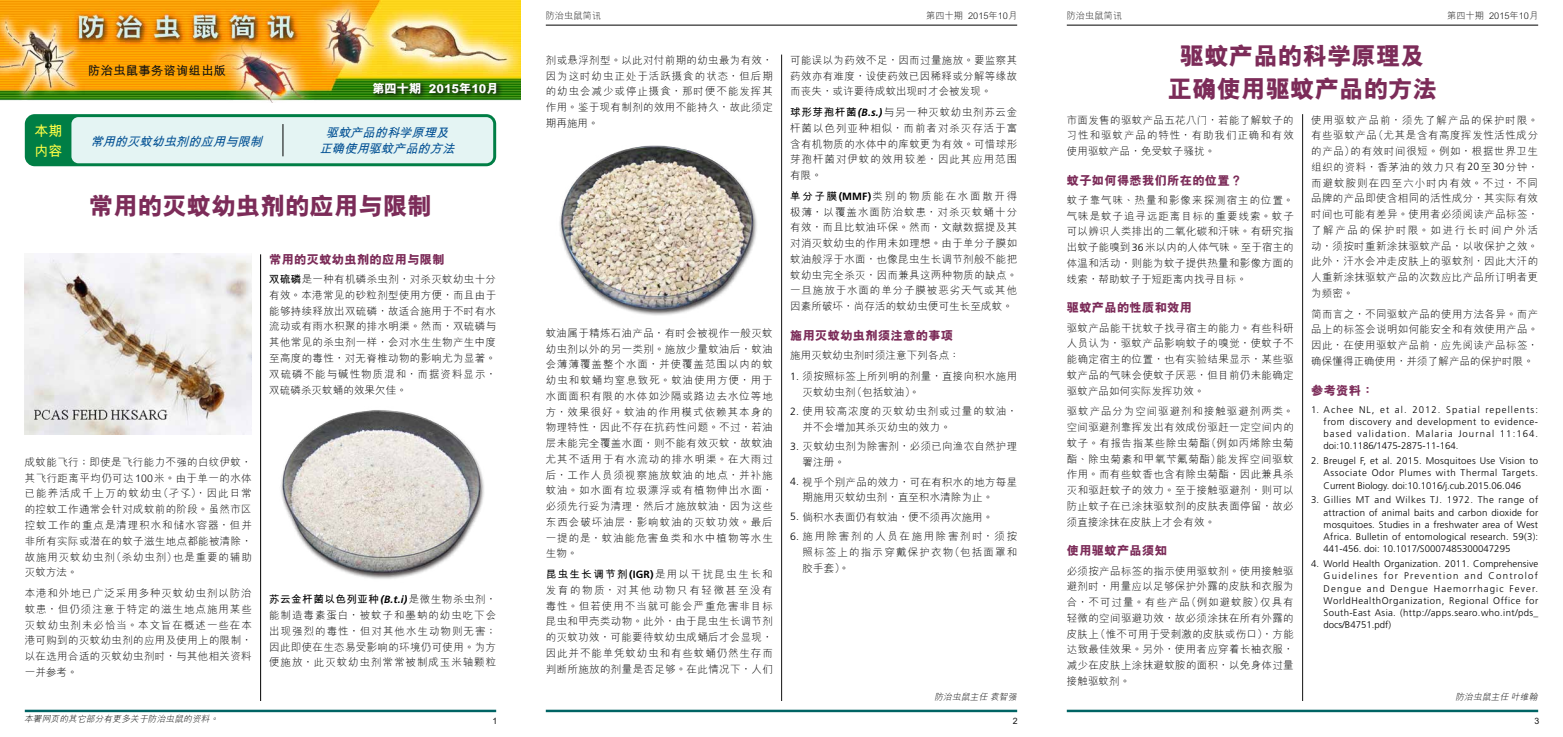
<style>
.page{position:relative;width:1563px;height:737px;background:#fff}
.page>*{position:absolute;margin:0;border:0;box-sizing:border-box;transform-origin:0 0}
.t1{font:800 24.5px/32.4px "M Hei HKS";color:#7c2c59;text-align:center}
.t2{font:700 14px/20.1px "M Hei HKS";color:#ffff46}
.t3{font:800 12.25px "M Hei HKS";letter-spacing:.025em;color:#7c2c59}
.t4{font:italic 700 12.25px/15.8px "M Hei HKS";color:#004f93;text-align:center}
.t5{font:800 12.25px "M Hei HKS";color:#fff}
.t6{font:700 12.25px "M Hei HKS";letter-spacing:.025em;color:#121212}
.t7{font:300 10.5px/15.8px "M Hei HKS";letter-spacing:.03em;color:#000;text-align:justify}
.t8{font:300 10.5px "M Hei HKS";letter-spacing:.01em;color:#000}
.t9{font:300 10.5px/15.8px "M Hei HKS";letter-spacing:.085em;color:#000}
.t10{font:300 9.62px/12.2px "Frutiger";letter-spacing:.02em;color:#000;text-align:justify}
.t11{font:300 9.19px "M Hei HKS";color:#121212}
.t12{font:italic 300 8.75px "M Hei HKS";color:#000}
.t13{font:700 8.75px "M Hei HK";color:#121212}
.s1{font-weight:700}
.s2{font-family:"Frutiger";font-weight:700;font-style:italic}
.s3{font-family:"Frutiger";font-weight:700}
.s4{font-family:"Frutiger"}
</style>
<div class="page">
<img style="left:0;top:0;width:521px;height:102px">
<div style="left:25px;top:114px;width:471px;height:52px;background:#007e45;border-radius:10px"></div>
<div style="left:71px;top:117px;width:422px;height:46px;background:#e4f4f3;border-radius:7px"></div>
<hr style="left:25px;top:709px;width:471px;height:3px;background:#006464">
<hr style="left:1067px;top:709px;width:471px;height:3px;background:#006464">
<hr style="left:546px;top:709px;width:471px;height:3px;background:#006464">
<hr style="left:546px;top:25px;width:471px;height:1px;background:#000">
<hr style="left:1067px;top:25px;width:471px;height:1px;background:#000">
<svg style="left:370px;top:80px;width:133px;height:20px;background:#29690d"></svg>
<hr style="left:283px;top:124px;width:1px;height:32px;background:#000">
<hr style="left:260px;top:254px;width:1px;height:447px;background:#000">
<hr style="left:781px;top:55px;width:1px;height:646px;background:#121212">
<hr style="left:1302px;top:114px;width:1px;height:587px;background:#121212">
<img style="left:281px;top:410px;width:203px;height:169px">
<img style="left:25px;top:253px;width:227px;height:181px">
<img style="left:559px;top:145px;width:198px;height:171px">
<h2 class="t2" style="left:34px;top:119px;width:30px">本期內容</h2>
<p class="t6" style="left:88px;top:61px;width:139px">防治蟲鼠事務諮詢組出版</p>
<p class="t5" style="left:372px;top:80px;width:128px">第四十期 2015年10月</p>
<p class="t4" style="left:90px;top:132px;width:177px">常用的滅蚊幼蟲劑的應用與限制</p>
<p class="t4" style="left:320px;top:124px;width:140px">驅蚊產品的科學原理及正確使用驅蚊產品的方法</p>
<h1 class="t1" style="left:89px;top:190px;width:345px">常用的滅蚊幼蟲劑的應用與限制</h1>
<p class="t3" style="left:269px;top:251px;width:177px">常用的滅蚊幼蟲劑的應用與限制</p>
<p class="t7" style="left:269px;top:271px;width:228px"><span class="s1">雙硫磷</span>是一種有機磷殺蟲劑，對殺滅蚊幼蟲十分有效。本港常見的砂粒劑型使用方便，而且由於能夠持續釋放出雙硫磷，故適合施用於不時有水流動或有雨水積聚的排水明渠。然而，雙硫磷與其他常見的殺蟲劑一樣，會對水生生物產生中度至高度的毒性，對無脊椎動物的影響尤為顯著。雙硫磷不能與碱性物質混和，而據資料顯示，雙硫磷殺滅蚊蛹的效果欠佳。</p>
<p class="t7" style="left:25px;top:454px;width:229px">成蚊能飛行；即使是飛行能力不強的白紋伊蚊，其飛行距離平均仍可達100米。由於單一的水體已能養活成千上萬的蚊幼蟲（孑孓），因此日常的控蚊工作通常會針對成蚊前的階段。雖然市區控蚊工作的重點是清理積水和儲水容器，但並非所有實際或潛在的蚊子滋生地點都能被清除，故施用滅蚊幼蟲劑（殺幼蟲劑）也是重要的輔助滅蚊方法。</p>
<p class="t7" style="left:25px;top:585px;width:229px">本港和外地已廣泛採用多種滅蚊幼蟲劑以防治蚊患，但仍須注意於特定的滋生地點施用某些滅蚊幼蟲劑未必恰當。本文旨在概述一些在本港可購到的滅蚊幼蟲劑的應用及使用上的限制，以在選用合適的滅蚊幼蟲劑時，與其他相關資料一併參考。</p>
<p class="t7" style="left:269px;top:591px;width:229px"><span class="s1">蘇雲金桿菌以色列亞種</span><span class="s2">(B.t.i)</span>是微生物殺蟲劑，能製造毒素蛋白，被蚊子和墨蚋的幼蟲吃下會出現強烈的毒性，但對其他水生動物則無害；因此即使在生態易受影響的環境仍可使用。為方便施放，此滅蚊幼蟲劑常常被製成玉米軸顆粒</p>
<p class="t11" style="left:546px;top:10px;width:57px">防治蟲鼠簡訊</p>
<p class="t11" style="left:926px;top:10px;width:92px">第四十期 2015年10月</p>
<p class="t11" style="left:1067px;top:10px;width:57px">防治蟲鼠簡訊</p>
<p class="t11" style="left:1447px;top:10px;width:92px">第四十期 2015年10月</p>
<p class="t7" style="left:546px;top:52px;width:229px">劑或懸浮劑型。以此對付前期的幼蟲最為有效，因為這時幼蟲正處於活躍攝食的狀態，但後期的幼蟲會減少或停止攝食，那時便不能發揮其作用。鑑於現有製劑的效用不能持久，故此須定期再施用。</p>
<p class="t7" style="left:546px;top:325px;width:229px">蚊油屬於精煉石油產品，有時會被視作一般滅蚊幼蟲劑以外的另一類別。施放少量蚊油後，蚊油會薄薄覆蓋整個水面，並使覆蓋範圍以內的蚊幼蟲和蚊蛹均窒息致死。蚊油使用方便，用於水面面積有限的水體如沙隔或路邊去水位等地方，效果很好。蚊油的作用模式依賴其本身的物理特性，因此不存在抗藥性問題。不過，若油層未能完全覆蓋水面，則不能有效滅蚊，故蚊油尤其不適用於有水流動的排水明渠。在大雨過後，工作人員須視察施放蚊油的地點，並補施蚊油。如水面有垃圾漂浮或有植物伸出水面，必須先行妥為清理，然後才施放蚊油，因為這些東西會破壞油層，影響蚊油的滅蚊功效。最後一提的是，蚊油能危害魚類和水中植物等水生生物。</p>
<p class="t7" style="left:546px;top:566px;width:229px"><span class="s1">昆蟲生長調節劑</span><span class="s3">(IGR)</span>是用以干擾昆蟲生長和發育的物質，對其他動物只有輕微甚至沒有毒性。但若使用不當就可能會嚴重危害非目標昆蟲和甲殼類動物。此外，由於昆蟲生長調節劑的滅蚊功效，可能要待蚊幼蟲成蛹後才會顯現，因此並不能單憑蚊幼蟲和有些蚊蛹仍然生存而判斷所施放的劑量是否足夠。在此情況下，人們</p>
<p class="t7" style="left:790px;top:52px;width:228px">可能誤以為藥效不足，因而過量施放。要監察其藥效亦有難度，設使藥效已因稀釋或分解等緣故而喪失，或許要待成蚊出現時才會被發現。</p>
<p class="t7" style="left:790px;top:104px;width:229px"><span class="s1">球形芽孢桿菌</span><span class="s2">(B.s.)</span>與另一種滅蚊幼蟲劑蘇雲金桿菌以色列亞種相似，而前者對殺滅存活於富含有機物質的水體中的庫蚊更為有效。可惜球形芽孢桿菌對伊蚊的效用較差，因此其應用範圍有限。</p>
<p class="t7" style="left:790px;top:188px;width:228px"><span class="s1">單分子膜</span><span class="s3">(MMF)</span>類別的物質能在水面散開得極薄，以覆蓋水面防治蚊患，對殺滅蚊蛹十分有效，而且比蚊油環保。然而，文獻數據提及其對消滅蚊幼蟲的作用未如理想。由於單分子膜如蚊油般浮於水面，也像昆蟲生長調節劑般不能把蚊幼蟲完全殺滅，因而兼具這兩種物質的缺點。一旦施放於水面的單分子膜被惡劣天氣或其他因素所破壞，尚存活的蚊幼蟲便可生長至成蚊。</p>
<p class="t3" style="left:790px;top:327px;width:164px">施用滅蚊幼蟲劑須注意的事項</p>
<p class="t8" style="left:790px;top:348px;width:171px">施用滅蚊幼蟲劑時須注意下列各點：</p>
<p class="t7" style="left:802px;top:368px;width:216px;text-indent:-12px"><span class="s4">1.</span> 須按照標籤上所列明的劑量，直接向積水施用滅蚊幼蟲劑（包括蚊油）。</p>
<p class="t9" style="left:802px;top:403px;width:216px;text-indent:-12px"><span class="s4">2.</span> 使用較高濃度的滅蚊幼蟲劑或過量的蚊油，並不會增加其殺滅幼蟲的效力。</p>
<p class="t7" style="left:802px;top:438px;width:216px;text-indent:-12px"><span class="s4">3.</span> 滅蚊幼蟲劑為除害劑，必須已向漁農自然護理署註冊。</p>
<p class="t7" style="left:802px;top:473px;width:216px;text-indent:-12px"><span class="s4">4.</span> 視乎個別產品的效力，可在有積水的地方每星期施用滅蚊幼蟲劑，直至積水清除為止。</p>
<p class="t8" style="left:790px;top:509px;width:205px"><span class="s4">5.</span> 倘積水表面仍有蚊油，便不須再次施用。</p>
<p class="t7" style="left:802px;top:528px;width:216px;text-indent:-12px"><span class="s4">6.</span> 施用除害劑的人員在施用除害劑時，須按照標籤上的指示穿戴保護衣物（包括面罩和膠手套）。</p>
<h1 class="t1" style="left:1167px;top:40px;width:271px">驅蚊產品的科學原理及正確使用驅蚊產品的方法</h1>
<p class="t7" style="left:1067px;top:111px;width:229px">市面發售的驅蚊產品五花八門，若能了解蚊子的習性和驅蚊產品的特性，有助我們正確和有效使用驅蚊產品，免受蚊子騷擾。</p>
<p class="t3" style="left:1067px;top:172px;width:177px">蚊子如何得悉我們所在的位置？</p>
<p class="t7" style="left:1067px;top:192px;width:229px">蚊子靠氣味、熱量和影像來探測宿主的位置。氣味是蚊子追尋遠距離目標的重要線索。蚊子可以辨識人類排出的二氧化碳和汗味。有研究指出蚊子能嗅到<span class="s4">36</span>米以內的人體氣味。至於宿主的體溫和活動，則能為蚊子提供熱量和影像方面的線索，幫助蚊子於短距離內找尋目標。</p>
<p class="t3" style="left:1067px;top:300px;width:127px">驅蚊產品的性質和效用</p>
<p class="t7" style="left:1067px;top:319px;width:228px">驅蚊產品能干擾蚊子找尋宿主的能力。有些科研人員認為，驅蚊產品影響蚊子的嗅覺，使蚊子不能確定宿主的位置，也有實驗結果顯示，某些驅蚊產品的氣味會使蚊子厭惡，但目前仍未能確定驅蚊產品如何實際發揮功效。</p>
<p class="t7" style="left:1067px;top:403px;width:229px">驅蚊產品分為空間驅避劑和接觸驅避劑兩類。空間驅避劑靠揮發出有效成份驅趕一定空間內的蚊子。有報告指某些除蟲菊酯（例如丙烯除蟲菊酯、除蟲菊素和甲氧芐氟菊酯）能發揮空間驅蚊作用。而有些蚊香也含有除蟲菊酯，因此兼具殺滅和驅趕蚊子的效力。至於接觸驅避劑，則可以防止蚊子在已塗抹驅蚊劑的皮膚表面停留，故必須直接塗抹在皮膚上才會有效。</p>
<p class="t3" style="left:1067px;top:542px;width:102px">使用驅蚊產品須知</p>
<p class="t7" style="left:1067px;top:562px;width:228px">必須按產品標籤的指示使用驅蚊劑。使用接觸驅避劑時，用量應以足夠保護外露的皮膚和衣服為合，不可過量。有些產品（例如避蚊胺）僅具有輕微的空間驅避功效，故必須塗抹在所有外露的皮膚上（惟不可用於受刺激的皮膚或傷口），方能達致最佳效果。另外，使用者應穿着長袖衣服，減少在皮膚上塗抹避蚊胺的面積，以免身體過量接觸驅蚊劑。</p>
<p class="t7" style="left:1311px;top:111px;width:229px">使用驅蚊產品前，須先了解產品的保護時限。有些驅蚊產品（尤其是含有高度揮發性活性成分的產品）的有效時間很短。例如，根據世界衞生組織的資料，香茅油的效力只有<span class="s4">20</span>至<span class="s4">30</span>分鐘，而避蚊胺則在四至六小時內有效。不過，不同品牌的產品即使含相同的活性成分，其實際有效時間也可能有差異。使用者必須閱讀產品標籤，了解產品的保護時限。如進行長時間戶外活動，須按時重新塗抹驅蚊產品，以收保護之效。此外，汗水會沖走皮膚上的驅蚊劑，因此大汗的人重新塗抹驅蚊產品的次數應比產品所訂明者更為頻密。</p>
<p class="t7" style="left:1311px;top:305px;width:228px">簡而言之，不同驅蚊產品的使用方法各異。而產品上的標籤會說明如何能安全和有效使用產品。因此，在使用驅蚊產品前，應先閱讀產品標籤，確保懂得正確使用，並須了解產品的保護時限。</p>
<p class="t3" style="left:1311px;top:382px;width:64px">參考資料：</p>
<p class="t10" style="left:1323px;top:403px;width:216px;text-indent:-12px">1. Achee NL, et al. 2012. Spatial repellents: from discovery and development to evidence&shy;based validation. Malaria Journal 11:164. doi:10.1186/1475-2875-11-164.</p>
<p class="t10" style="left:1323px;top:455px;width:216px;text-indent:-12px">2. Breugel F, et al. 2015. Mosquitoes Use Vision to Associate Odor Plumes with Thermal Targets.<br>Current Biology. doi:10.1016/j.cub.2015.06.046</p>
<p class="t10" style="left:1323px;top:494px;width:216px;text-indent:-12px">3. Gillies MT and Wilkes TJ. 1972. The range of attraction of animal baits and carbon dioxide for mosquitoes. Studies in a freshwater area of West Africa. Bulletin of entomological research. 59(3):<br>441-456. doi: 10.1017/S0007485300047295</p>
<p class="t10" style="left:1323px;top:557px;width:216px;text-indent:-12px">4. World Health Organization. 2011. Comprehensive Guidelines for Prevention and Controlof Dengue and Dengue Haemorrhagic Fever.<br>WorldHealthOrganization, Regional Office for South-East Asia. (http://apps.searo.who.int/pds_ docs/B4751.pdf)</p>
<p class="t12" style="left:934px;top:690px;width:86px">防治蟲鼠主任袁智強</p>
<p class="t12" style="left:1455px;top:690px;width:86px">防治蟲鼠主任葉維翰</p>
<p class="t12" style="left:24px;top:713px;width:198px">本署網頁的其它部分有更多關於防治蟲鼠的資料。</p>
<p class="t13" style="left:492px;top:714px;width:6px">1</p>
<p class="t13" style="left:1013px;top:714px;width:6px">2</p>
<p class="t13" style="left:1534px;top:714px;width:6px">3</p>
</div>
